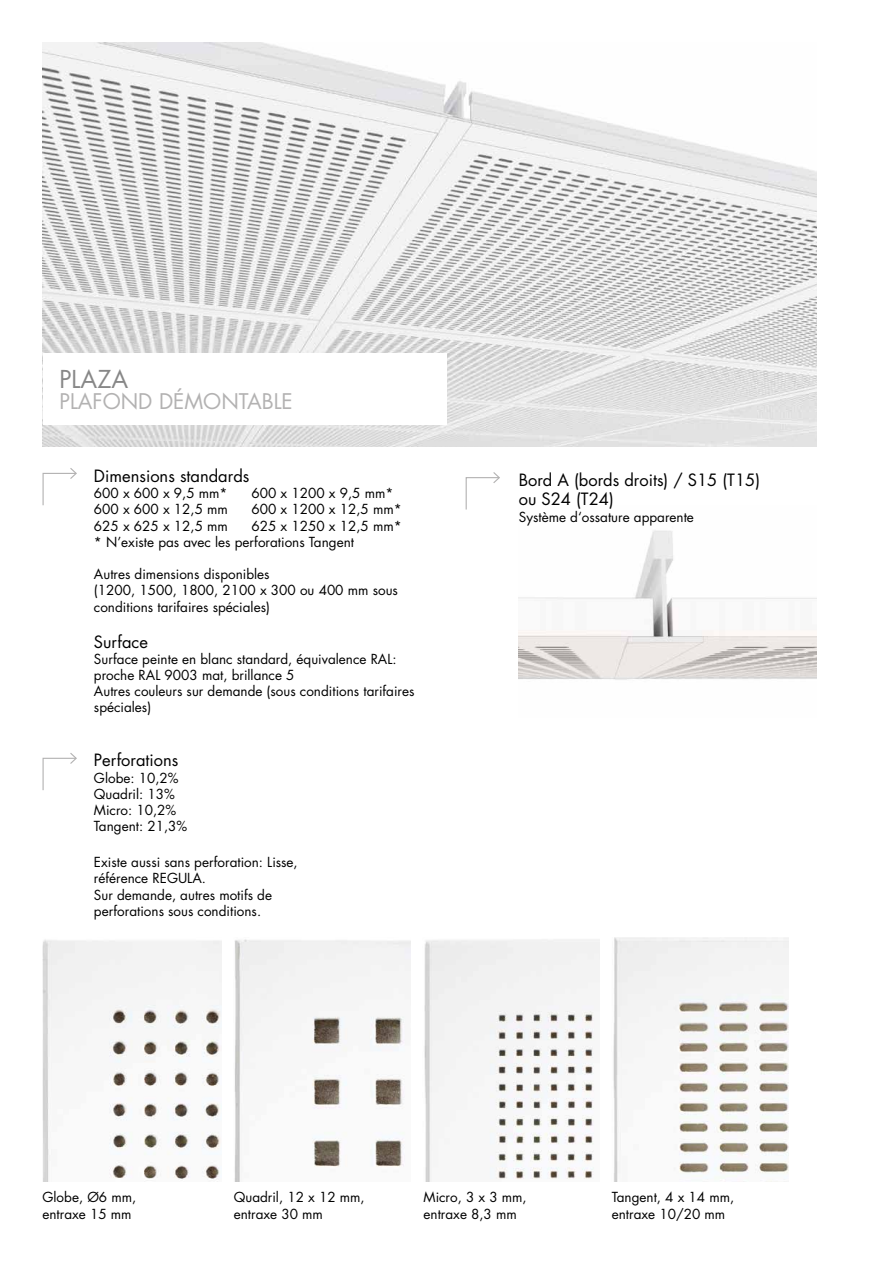
<style>
.page{position:relative;width:893px;height:1263px;background:#fff}
.page>*{position:absolute;margin:0;border:0;box-sizing:border-box;transform-origin:0 0}
.t1{font:24px "Futura Std";color:#878787}
.t2{font:21px "Futura Std";color:#b3b2b2}
.t3{font:16.5px/19.8px "Futura Std";color:#000}
.t4{font:13.5px/16.2px "Futura Std";color:#000}
</style>
<div class="page">
<img style="left:43px;top:43px;width:773px;height:403px">
<svg style="left:42px;top:468px;width:35px;height:38px"></svg>
<svg style="left:465px;top:472px;width:35px;height:38px"></svg>
<svg style="left:42px;top:753px;width:35px;height:37px"></svg>
<img style="left:519px;top:530px;width:297px;height:150px">
<img style="left:43px;top:939px;width:179px;height:242px">
<img style="left:234px;top:939px;width:177px;height:242px">
<img style="left:424px;top:939px;width:176px;height:242px">
<img style="left:613px;top:938px;width:175px;height:243px">
<div style="left:43px;top:353px;width:403px;height:71px;background:#fff"></div>
<h1 class="t1" style="left:60px;top:363px;width:70px">plaza</h1>
<h2 class="t2" style="left:60px;top:388px;width:235px">plafond démontable</h2>
<p class="t3" style="left:94px;top:466px;width:157px">Dimensions standards</p>
<p class="t4" style="left:94px;top:485px;width:135px">600 x 600 x 9,5 mm*</p>
<p class="t4" style="left:251px;top:485px;width:143px">600 x 1200 x 9,5 mm*</p>
<p class="t4" style="left:94px;top:501px;width:135px">600 x 600 x 12,5 mm</p>
<p class="t4" style="left:251px;top:501px;width:152px">600 x 1200 x 12,5 mm*</p>
<p class="t4" style="left:94px;top:518px;width:135px">625 x 625 x 12,5 mm</p>
<p class="t4" style="left:94px;top:518px;width:309px;text-indent:158px">625 x 1250 x 12,5 mm* * N ’existe pas avec les perforations Tangent</p>
<p class="t4" style="left:94px;top:566px;width:305px">Autres dimensions disponibles<br>(1200, 1500, 1800, 2100 x 300 ou 400 mm sous conditions tarifaires spéciales)</p>
<p class="t3" style="left:94px;top:632px;width:55px">Surface</p>
<p class="t4" style="left:94px;top:651px;width:322px">Surface peinte en blanc standard, équivalence RAL: proche RAL 9003 mat, brillance 5<br>Autres couleurs sur demande (sous conditions tarifaires spéciales)</p>
<p class="t3" style="left:94px;top:750px;width:86px">Perforations</p>
<p class="t4" style="left:94px;top:769px;width:95px">Globe: 10,2%<br>Quadril: 13%<br>Micro: 10,2%<br>Tangent: 21,3%</p>
<p class="t4" style="left:94px;top:854px;width:205px">Existe aussi sans perforation: Lisse, référence REGULA.<br>Sur demande, autres motifs de perforations sous conditions.</p>
<p class="t3" style="left:519px;top:470px;width:243px">Bord A (bords droits) / S15 (T15) ou S24 (T24)</p>
<p class="t4" style="left:519px;top:509px;width:177px">Système d‘ossature apparente</p>
<p class="t4" style="left:43px;top:1189px;width:95px">Globe, Ø6 mm, entraxe 15 mm</p>
<p class="t4" style="left:234px;top:1189px;width:132px">Quadril, 12 x 12 mm, entraxe 30 mm</p>
<p class="t4" style="left:424px;top:1189px;width:105px">Micro, 3 x 3 mm, entraxe 8,3 mm</p>
<p class="t4" style="left:612px;top:1189px;width:124px">Tangent, 4 x 14 mm, entraxe 10/20 mm</p>
</div>
